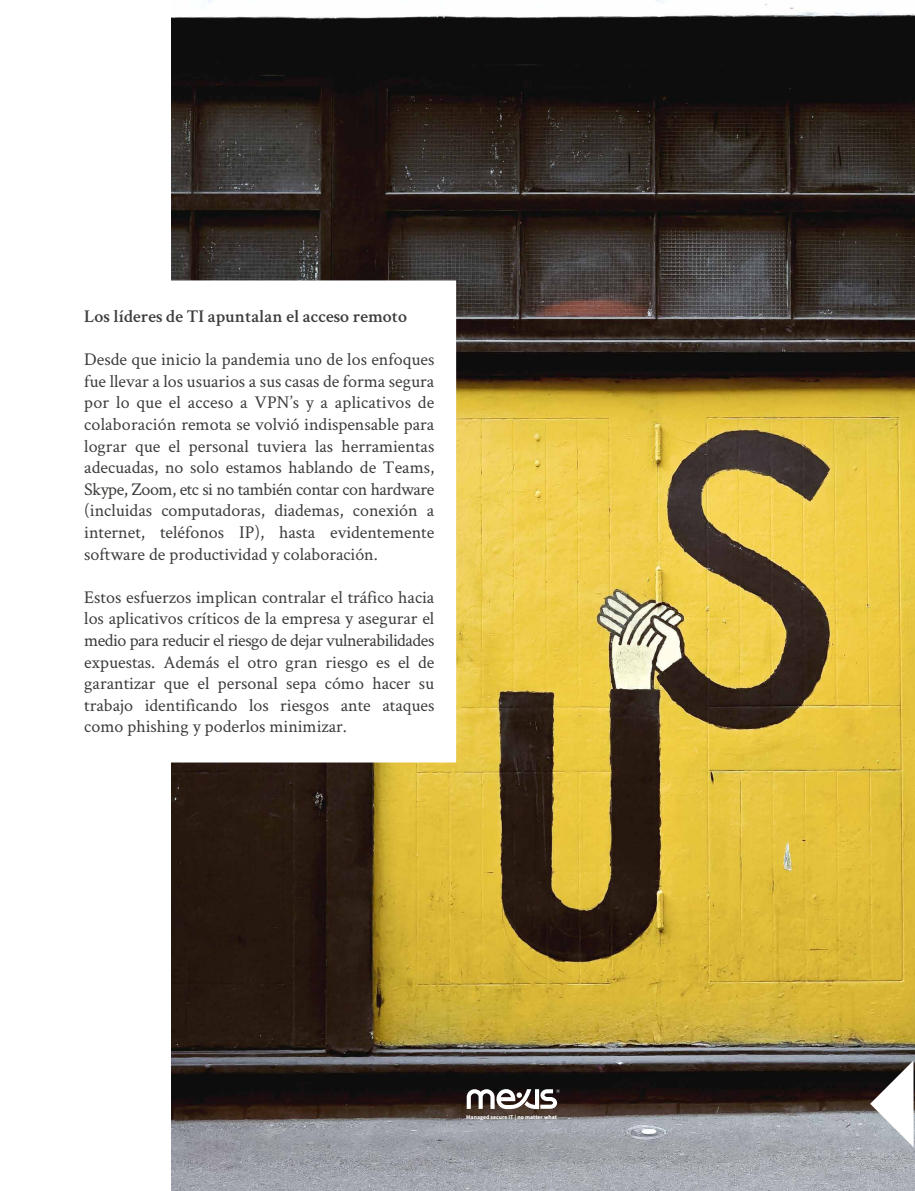
<style>
.page{position:relative;width:915px;height:1191px;background:#fff}
.page>*{position:absolute;margin:0;border:0;box-sizing:border-box;transform-origin:0 0}
.t1{font:18px/21.6px "Crimson Text";color:#3c3c3b;text-align:justify}
.t2{font:600 18px "Crimson Text";color:#3c3c3b}
.t3{font:700 5.7px "Source Sans Pro";color:#fff}
</style>
<div class="page">
<img style="left:171px;top:0;width:743px;height:1191px">
<svg style="left:171px;top:280px;width:285px;height:482px"></svg>
<svg style="left:466px;top:1089px;width:93px;height:20px"></svg>
<svg style="left:869px;top:1060px;width:44px;height:87px"></svg>
<p class="t2" style="left:84px;top:303px;width:324px">Los líderes de TI apuntalan el acceso remoto</p>
<p class="t1" style="left:84px;top:348px;width:351px">Desde que inicio la pandemia uno de los enfoques fue llevar a los usuarios a sus casas de forma segura por lo que el acceso a VPN’s y a aplicativos de colaboración remota se volvió indispensable para lograr que el personal tuviera las herramientas adecuadas, no solo estamos hablando de Teams, Skype, Zoom, etc si no también contar con hardware (incluidas computadoras, diademas, conexión a internet, teléfonos IP), hasta evidentemente software de productividad y colaboración.</p>
<p class="t1" style="left:84px;top:585px;width:351px">Estos esfuerzos implican contralar el tráfico hacia los aplicativos críticos de la empresa y asegurar el medio para reducir el riesgo de dejar vulnerabilidades expuestas. Además el otro gran riesgo es el de garantizar que el personal sepa cómo hacer su trabajo identificando los riesgos ante ataques como phishing y poderlos minimizar.</p>
<p class="t3" style="left:466px;top:1113px;width:92px">Managed secure IT | no matter what</p>
</div>
